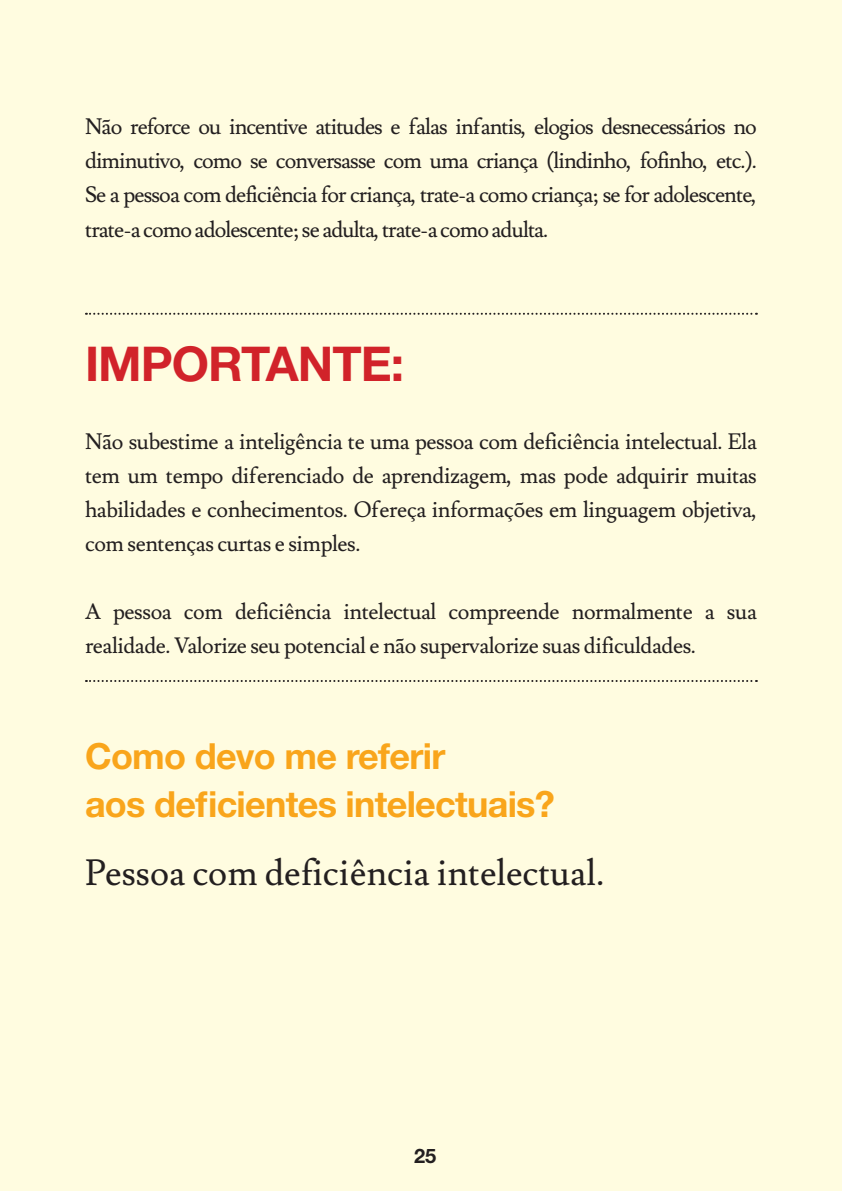
<style>
.page{position:relative;width:842px;height:1191px;background:#fffce0}
.page>*{position:absolute;margin:0;border:0;box-sizing:border-box;transform-origin:0 0}
.t1{font:700 48px "Helvetica Neue LT Std";letter-spacing:-.02em;color:#d1232a}
.t2{font:700 36px "Helvetica Neue LT Std";letter-spacing:-.02em;color:#f9a51b}
.t3{font:36px "Lusitana";color:#231f20}
.t4{font:22px/34px "Lusitana";letter-spacing:-.02em;color:#231f20;text-align:justify}
.t5{font:700 20px "Helvetica Neue LT Std";color:#231f20}
</style>
<div class="page">
<svg style="left:86px;top:313px;width:671px;height:2px"></svg>
<svg style="left:86px;top:680px;width:671px;height:2px"></svg>
<p class="t4" style="left:85px;top:111px;width:673px">Não reforce ou incentive atitudes e falas infantis, elogios desnecessários no diminutivo, como se conversasse com uma criança (lindinho, fofinho, etc.).<br>Se a pessoa com deficiência for criança, trate-a como criança; se for adolescente, trate-a como adolescente; se adulta, trate-a como adulta.</p>
<p class="t1" style="left:85px;top:334px;width:321px">IMPORTANTE:</p>
<p class="t4" style="left:85px;top:425px;width:673px">Não subestime a inteligência te uma pessoa com deficiência intelectual. Ela tem um tempo diferenciado de aprendizagem, mas pode adquirir muitas habilidades e conhecimentos. Ofereça informações em linguagem objetiva, com sentenças curtas e simples.</p>
<p class="t4" style="left:85px;top:595px;width:673px">A pessoa com deficiência intelectual compreende normalmente a sua realidade. Valorize seu potencial e não supervalorize suas dificuldades.</p>
<p class="t2" style="left:85px;top:733px;width:362px">Como devo me referir</p>
<p class="t2" style="left:85px;top:781px;width:471px">aos deficientes intelectuais?</p>
<p class="t3" style="left:85px;top:851px;width:521px">Pessoa com deficiência intelectual.</p>
<p class="t5" style="left:414px;top:1143px;width:24px">25</p>
</div>
